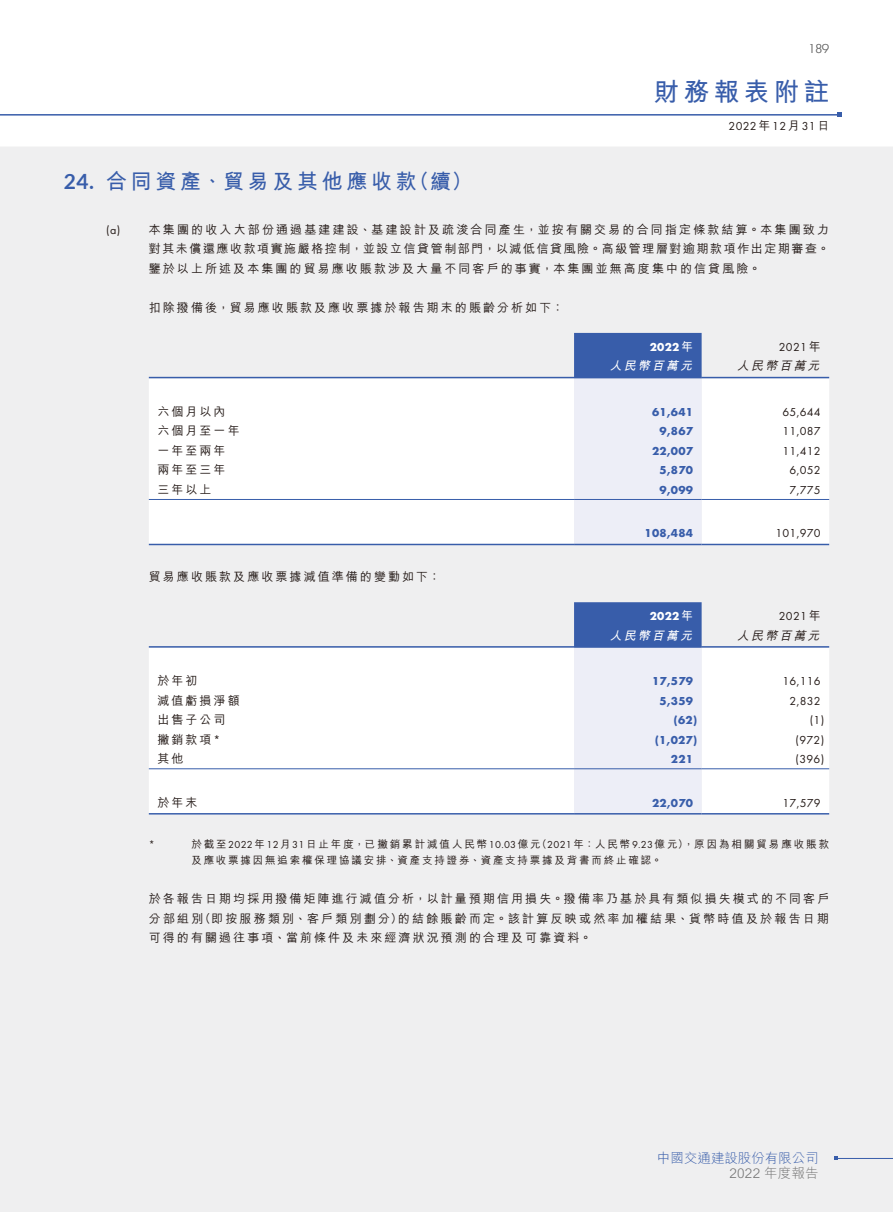
<style>
.page{position:relative;width:893px;height:1212px;background:#fff}
.page>*{position:absolute;margin:0;border:0;box-sizing:border-box;transform-origin:0 0}
.t1{font:700 25.5px "M Hei HK";letter-spacing:.175em;color:#385daa}
.t2{font:700 21px "M Hei HK";letter-spacing:.175em;color:#385daa}
.t3{font:300 13.5px "M Hei HK";color:#385daa}
.t4{font:300 13.5px "M Hei HK";letter-spacing:.015em;color:#727272}
.t5{font:300 13.5px "Futura PT";color:#727272}
.t6{font:500 12px/19.5px "M Hei HK";letter-spacing:.175em;color:#231916;text-align:justify}
.t7{font:12px "Futura PT";letter-spacing:.025em;color:#231916}
.t8{font:700 12px "Futura PT";letter-spacing:.025em;color:#385daa}
.t9{font:italic 700 12px "M Hei HK";color:#fff}
.t10{font:italic 500 12px "M Hei HK";color:#231916}
.t11{font:700 12px "Futura PT";letter-spacing:.025em;color:#fff}
.t12{font:500 10.5px/16.5px "M Hei HK";letter-spacing:.175em;color:#231916}
.t13{font:10.5px "Futura PT";color:#231916}
.s1{font-family:"M Hei HK";font-weight:500}
.s2{font-family:"Lato"}
.s3{font-family:"Futura PT";font-weight:400}
.s4{font-family:"M Hei HK"}
</style>
<div class="page">
<div style="left:0;top:147px;width:893px;height:1065px;background:#efeff0"></div>
<hr style="left:0;top:114px;width:840px;height:2px;background:#385daa">
<svg style="left:838px;top:113px;width:4px;height:4px"></svg>
<hr style="left:836px;top:1158px;width:57px;height:1px;background:#385daa">
<svg style="left:149px;top:378px;width:680px;height:166px"></svg>
<svg style="left:574px;top:333px;width:128px;height:211px;background:#c6cfe6"></svg>
<hr style="left:149px;top:377px;width:425px;height:1px;background:#385daa">
<hr style="left:574px;top:377px;width:128px;height:1px;background:#385daa">
<hr style="left:702px;top:377px;width:127px;height:1px;background:#385daa">
<hr style="left:149px;top:499px;width:425px;height:1px;background:#385daa">
<hr style="left:574px;top:499px;width:128px;height:1px;background:#385daa">
<hr style="left:702px;top:499px;width:127px;height:1px;background:#385daa">
<hr style="left:149px;top:544px;width:425px;height:1px;background:#385daa">
<hr style="left:574px;top:544px;width:128px;height:1px;background:#385daa">
<hr style="left:702px;top:544px;width:127px;height:1px;background:#385daa">
<svg style="left:149px;top:648px;width:680px;height:165px"></svg>
<svg style="left:574px;top:602px;width:128px;height:211px;background:#c6cfe6"></svg>
<hr style="left:149px;top:646px;width:425px;height:2px;background:#385daa">
<hr style="left:574px;top:646px;width:128px;height:2px;background:#385daa">
<hr style="left:702px;top:646px;width:127px;height:2px;background:#385daa">
<hr style="left:149px;top:768px;width:425px;height:1px;background:#385daa">
<hr style="left:574px;top:768px;width:128px;height:1px;background:#385daa">
<hr style="left:702px;top:768px;width:127px;height:1px;background:#385daa">
<hr style="left:149px;top:813px;width:425px;height:1px;background:#385daa">
<hr style="left:574px;top:813px;width:128px;height:1px;background:#385daa">
<hr style="left:702px;top:813px;width:127px;height:1px;background:#385daa">
<p class="t5" style="left:808px;top:40px;width:22px">189</p>
<h1 class="t1" style="left:654px;top:73px;width:177px">財務報表附註</h1>
<p class="t7" style="left:729px;top:118px;width:102px">2022<span class="s1">年</span>12<span class="s1">月</span>31<span class="s1">日</span></p>
<h2 class="t2" style="left:64px;top:166px;width:410px"><span class="s2">24.</span> 合同資產、貿易及其他應收款（續）</h2>
<p class="t6" style="left:149px;top:219px;width:682px;text-indent:-43px"><span class="s3">(a)</span> 本集團的收入大部份通過基建建設、基建設計及疏浚合同產生，並按有關交易的合同指定條款結算。本集團致力對其未償還應收款項實施嚴格控制，並設立信貸管制部門，以減低信貸風險。高級管理層對逾期款項作出定期審查。鑒於以上所述及本集團的貿易應收賬款涉及大量不同客戶的事實，本集團並無高度集中的信貸風險。</p>
<p class="t6" style="left:149px;top:297px;width:416px">扣除撥備後，貿易應收賬款及應收票據於報告期末的賬齡分析如下：</p>
<p class="t11" style="left:650px;top:339px;width:45px">2022<span class="s4">年</span></p>
<p class="t7" style="left:779px;top:340px;width:43px">2021<span class="s1">年</span></p>
<p class="t9" style="left:610px;top:357px;width:87px">人民幣百萬元</p>
<p class="t10" style="left:737px;top:357px;width:87px">人民幣百萬元</p>
<p class="t6" style="left:157px;top:401px;width:70px">六個月以內</p>
<p class="t8" style="left:652px;top:404px;width:43px">61,641</p>
<p class="t7" style="left:782px;top:405px;width:40px">65,644</p>
<p class="t6" style="left:157px;top:420px;width:84px">六個月至一年</p>
<p class="t8" style="left:659px;top:423px;width:35px">9,867</p>
<p class="t7" style="left:782px;top:424px;width:40px">11,087</p>
<p class="t6" style="left:157px;top:440px;width:70px">一年至兩年</p>
<p class="t8" style="left:652px;top:443px;width:43px">22,007</p>
<p class="t7" style="left:782px;top:444px;width:40px">11,412</p>
<p class="t6" style="left:157px;top:459px;width:70px">兩年至三年</p>
<p class="t8" style="left:660px;top:462px;width:35px">5,870</p>
<p class="t7" style="left:790px;top:463px;width:33px">6,052</p>
<p class="t6" style="left:157px;top:479px;width:56px">三年以上</p>
<p class="t8" style="left:660px;top:482px;width:35px">9,099</p>
<p class="t7" style="left:790px;top:483px;width:33px">7,775</p>
<p class="t8" style="left:645px;top:526px;width:50px">108,484</p>
<p class="t7" style="left:775px;top:526px;width:47px">101,970</p>
<p class="t6" style="left:149px;top:566px;width:293px">貿易應收賬款及應收票據減值準備的變動如下：</p>
<p class="t11" style="left:650px;top:608px;width:45px">2022<span class="s4">年</span></p>
<p class="t7" style="left:779px;top:609px;width:43px">2021<span class="s1">年</span></p>
<p class="t9" style="left:610px;top:626px;width:87px">人民幣百萬元</p>
<p class="t10" style="left:737px;top:626px;width:87px">人民幣百萬元</p>
<p class="t6" style="left:157px;top:670px;width:42px">於年初</p>
<p class="t8" style="left:652px;top:673px;width:43px">17,579</p>
<p class="t7" style="left:782px;top:674px;width:40px">16,116</p>
<p class="t6" style="left:157px;top:689px;width:84px">減值虧損淨額</p>
<p class="t8" style="left:659px;top:693px;width:35px">5,359</p>
<p class="t7" style="left:790px;top:693px;width:33px">2,832</p>
<p class="t6" style="left:157px;top:709px;width:70px">出售子公司</p>
<p class="t8" style="left:674px;top:712px;width:25px">(62)</p>
<p class="t7" style="left:810px;top:713px;width:16px">(1)</p>
<p class="t6" style="left:157px;top:728px;width:64px">撇銷款項<span class="s3">*</span></p>
<p class="t8" style="left:655px;top:732px;width:44px">(1,027)</p>
<p class="t7" style="left:796px;top:732px;width:30px">(972)</p>
<p class="t6" style="left:157px;top:748px;width:28px">其他</p>
<p class="t8" style="left:671px;top:751px;width:24px">221</p>
<p class="t7" style="left:796px;top:752px;width:30px">(396)</p>
<p class="t6" style="left:157px;top:791px;width:42px">於年末</p>
<p class="t8" style="left:652px;top:795px;width:43px">22,070</p>
<p class="t7" style="left:782px;top:795px;width:40px">17,579</p>
<p class="t13" style="left:149px;top:838px;width:7px">*</p>
<p class="t12" style="left:191px;top:834px;width:639px">於截至<span class="s3">2022</span>年<span class="s3">12</span>月<span class="s3">31</span>日止年度，已撇銷累計減值人民幣<span class="s3">10.03</span>億元（<span class="s3">2021</span>年：人民幣<span class="s3">9.23</span>億元），原因為相關貿易應收賬款及應收票據因無追索權保理協議安排、資產支持證券、資產支持票據及背書而終止確認。</p>
<p class="t6" style="left:149px;top:888px;width:682px">於各報告日期均採用撥備矩陣進行減值分析，以計量預期信用損失。撥備率乃基於具有類似損失模式的不同客戶分部組別（即按服務類別、客戶類別劃分）的結餘賬齡而定。該計算反映或然率加權結果、貨幣時值及於報告日期可得的有關過往事項、當前條件及未來經濟狀況預測的合理及可靠資料。</p>
<p class="t3" style="left:657px;top:1151px;width:163px">中國交通建設股份有限公司</p>
<p class="t4" style="left:730px;top:1166px;width:91px">2022 年度報告</p>
</div>
